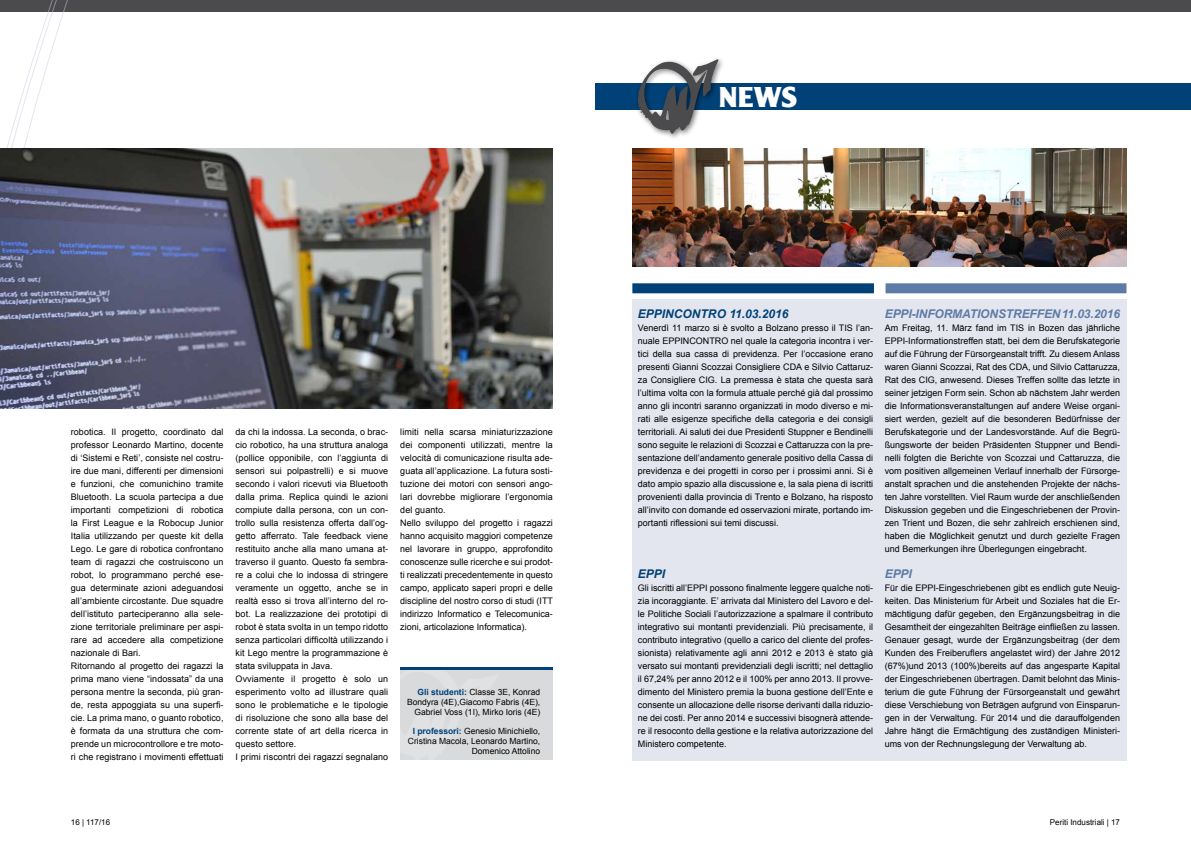
<style>
.page{position:relative;width:1191px;height:842px;background:#fff}
.page>*{position:absolute;margin:0;border:0;box-sizing:border-box;transform-origin:0 0}
.t1{font:30px "Clear Gothic Croat Xbold";color:#fff}
.t2{font:italic 700 12px "Arial";letter-spacing:-.01em;color:#5d7ba6}
.t3{font:italic 700 12px "Arial";color:#004178}
.t4{font:9px/13px "Arial";letter-spacing:.005em;color:#000;text-align:justify}
.t5{font:8.5px/10.2px "Arial";color:#000;text-align:right}
.t6{font:8px "Arial";color:#000}
.s1{font-weight:700;color:#004178}
</style>
<div class="page">
<div style="left:0;top:0;width:1191px;height:12px;background:#4b4b4d"></div>
<svg style="left:0;top:0;width:553px;height:149px"></svg>
<div style="left:632px;top:299px;width:494px;height:461px;background:#e3e6ef"></div>
<div style="left:632px;top:283px;width:242px;height:10px;background:#004178"></div>
<div style="left:885px;top:283px;width:241px;height:10px;background:#5d7ba6"></div>
<img style="left:632px;top:149px;width:494px;height:117px">
<div style="left:595px;top:84px;width:596px;height:26px;background:#004178"></div>
<div style="left:634px;top:56px;width:91px;height:85px;background:#000;opacity:.52"></div>
<svg style="left:638px;top:59px;width:81px;height:75px"></svg>
<div style="left:401px;top:667px;width:152px;height:93px;background:#d9dadb"></div>
<hr style="left:401px;top:667px;width:152px;height:3px;background:#004178">
<img style="left:0;top:149px;width:553px;height:260px">
<p class="t4" style="left:71px;top:425px;width:154px;text-align:left">robotica. Il progetto, coordinato dal professor Leonardo Martino, docente di ‘Sistemi e Reti’, consiste nel costru&shy;ire due mani, differenti per dimensioni e funzioni, che comunichino tramite Bluetooth. La scuola partecipa a due importanti competizioni di robotica la First League e la Robocup Junior Italia utilizzando per queste kit della Lego. Le gare di robotica confrontano team di ragazzi che costruiscono un robot, lo programmano perché ese&shy;gua determinate azioni adeguandosi all’ambiente circostante. Due squadre dell’istituto parteciperanno alla sele&shy;zione territoriale preliminare per aspi&shy;rare ad accedere alla competizione nazionale di Bari.<br>Ritornando al progetto dei ragazzi la prima mano viene “indossata” da una persona mentre la seconda, più gran&shy;de, resta appoggiata su una superfi&shy;cie. La prima mano, o guanto robotico, è formata da una struttura che com&shy;prende un microcontrollore e tre moto&shy;ri che registrano i movimenti effettuati</p>
<p class="t4" style="left:235px;top:425px;width:154px;text-align:left">da chi la indossa. La seconda, o brac&shy;cio robotico, ha una struttura analoga (pollice opponibile, con l’aggiunta di sensori sui polpastrelli) e si muove secondo i valori ricevuti via Bluetooth dalla prima. Replica quindi le azioni compiute dalla persona, con un con&shy;trollo sulla resistenza offerta dall’og&shy;getto afferrato. Tale feedback viene restituito anche alla mano umana at&shy;traverso il guanto. Questo fa sembra&shy;re a colui che lo indossa di stringere veramente un oggetto, anche se in realtà esso si trova all’interno del ro&shy;bot. La realizzazione dei prototipi di robot è stata svolta in un tempo ridotto senza particolari difficoltà utilizzando i kit Lego mentre la programmazione è stata sviluppata in Java.<br>Ovviamente il progetto è solo un esperimento volto ad illustrare quali sono le problematiche e le tipologie di risoluzione che sono alla base del corrente state of art della ricerca in questo settore.<br>I primi riscontri dei ragazzi segnalano</p>
<p class="t4" style="left:400px;top:425px;width:154px;text-align:left">limiti nella scarsa miniaturizzazione dei componenti utilizzati, mentre la velocità di comunicazione risulta ade&shy;guata all’applicazione. La futura sosti&shy;tuzione dei motori con sensori ango&shy;lari dovrebbe migliorare l’ergonomia del guanto.<br>Nello sviluppo del progetto i ragazzi hanno acquisito maggiori competenze nel lavorare in gruppo, approfondito conoscenze sulle ricerche e sui prodot&shy;ti realizzati precedentemente in questo campo, applicato saperi propri e delle discipline del nostro corso di studi (ITT indirizzo Informatico e Telecomunica&shy;zioni, articolazione Informatica).</p>
<p class="t5" style="left:407px;top:687px;width:135px"><span class="s1">Gli studenti:</span> Classe 3E, Konrad<br>Bondyra (4E),Giacomo Fabris (4E),<br>Gabriel Voss (1I), Mirko Ioris (4E)</p>
<p class="t5" style="left:408px;top:726px;width:134px"><span class="s1">I professori:</span> Genesio Minichiello,<br>Cristina Macola, Leonardo Martino,<br>Domenico Attolino</p>
<h1 class="t1" style="left:719px;top:79px;width:80px">NEWS</h1>
<h2 class="t3" style="left:638px;top:306px;width:152px">EPPINCONTRO 11.03.2016</h2>
<p class="t4" style="left:638px;top:321px;width:237px">Venerdì 11 marzo si è svolto a Bolzano presso il TIS l’an&shy;nuale EPPINCONTRO nel quale la categoria incontra i ver&shy;tici della sua cassa di previdenza. Per l’occasione erano presenti Gianni Scozzai Consigliere CDA e Silvio Cattaruz&shy;za Consigliere CIG. La premessa è stata che questa sarà l’ultima volta con la formula attuale perché già dal prossimo anno gli incontri saranno organizzati in modo diverso e mi&shy;rati alle esigenze specifiche della categoria e dei consigli territoriali. Ai saluti dei due Presidenti Stuppner e Bendinelli sono seguite le relazioni di Scozzai e Cattaruzza con la pre&shy;sentazione dell’andamento generale positivo della Cassa di previdenza e dei progetti in corso per i prossimi anni. Si è dato ampio spazio alla discussione e, la sala piena di iscritti provenienti dalla provincia di Trento e Bolzano, ha risposto all’invito con domande ed osservazioni mirate, portando im&shy;portanti riflessioni sui temi discussi.</p>
<h2 class="t3" style="left:638px;top:566px;width:29px">EPPI</h2>
<p class="t4" style="left:638px;top:581px;width:237px">Gli iscritti all’EPPI possono finalmente leggere qualche noti&shy;zia incoraggiante. E’ arrivata dal Ministero del Lavoro e del&shy;le Politiche Sociali l’autorizzazione a spalmare il contributo integrativo sui montanti previdenziali. Più precisamente, il contributo integrativo (quello a carico del cliente del profes&shy;sionista) relativamente agli anni 2012 e 2013 è stato già versato sui montanti previdenziali degli iscritti; nel dettaglio il 67,24% per anno 2012 e il 100% per anno 2013. Il provve&shy;dimento del Ministero premia la buona gestione dell’Ente e consente un allocazione delle risorse derivanti dalla riduzio&shy;ne dei costi. Per anno 2014 e successivi bisognerà attende&shy;re il resoconto della gestione e la relativa autorizzazione del Ministero competente.</p>
<h2 class="t2" style="left:884px;top:306px;width:237px">EPPI-INFORMATIONSTREFFEN 11.03.2016</h2>
<p class="t4" style="left:884px;top:321px;width:237px">Am Freitag, 11. März fand im TIS in Bozen das jährliche EPPI-Informationstreffen statt, bei dem die Berufskategorie auf die Führung der Fürsorgeanstalt trifft. Zu diesem Anlass waren Gianni Scozzai, Rat des CDA, und Silvio Cattaruzza, Rat des CIG, anwesend. Dieses Treffen sollte das letzte in seiner jetzigen Form sein. Schon ab nächstem Jahr werden die Informationsveranstaltungen auf andere Weise organi&shy;siert werden, gezielt auf die besonderen Bedürfnisse der Berufskategorie und der Landesvorstände. Auf die Begrü&shy;ßungsworte der beiden Präsidenten Stuppner und Bendi&shy;nelli folgten die Berichte von Scozzai und Cattaruzza, die vom positiven allgemeinen Verlauf innerhalb der Fürsorge&shy;anstalt sprachen und die anstehenden Projekte der nächs&shy;ten Jahre vorstellten. Viel Raum wurde der anschließenden Diskussion gegeben und die Eingeschriebenen der Provin&shy;zen Trient und Bozen, die sehr zahlreich erschienen sind, haben die Möglichkeit genutzt und durch gezielte Fragen und Bemerkungen ihre Überlegungen eingebracht.</p>
<h2 class="t2" style="left:884px;top:566px;width:28px">EPPI</h2>
<p class="t4" style="left:884px;top:581px;width:237px">Für die EPPI-Eingeschriebenen gibt es endlich gute Neuig&shy;keiten. Das Ministerium für Arbeit und Soziales hat die Er&shy;mächtigung dafür gegeben, den Ergänzungsbeitrag in die Gesamtheit der eingezahlten Beiträge einfließen zu lassen.<br>Genauer gesagt, wurde der Ergänzungsbeitrag (der dem Kunden des Freiberuflers angelastet wird) der Jahre 2012 (67%)und 2013 (100%)bereits auf das angesparte Kapital der Eingeschriebenen übertragen. Damit belohnt das Minis&shy;terium die gute Führung der Fürsorgeanstalt und gewährt diese Verschiebung von Beträgen aufgrund von Einsparun&shy;gen in der Verwaltung. Für 2014 und die darauffolgenden Jahre hängt die Ermächtigung des zuständigen Ministeri&shy;ums von der Rechnungslegung der Verwaltung ab.</p>
<p class="t6" style="left:71px;top:817px;width:41px">16 | 117/16</p>
<p class="t6" style="left:1050px;top:817px;width:72px">Periti Industriali | 17</p>
</div>
